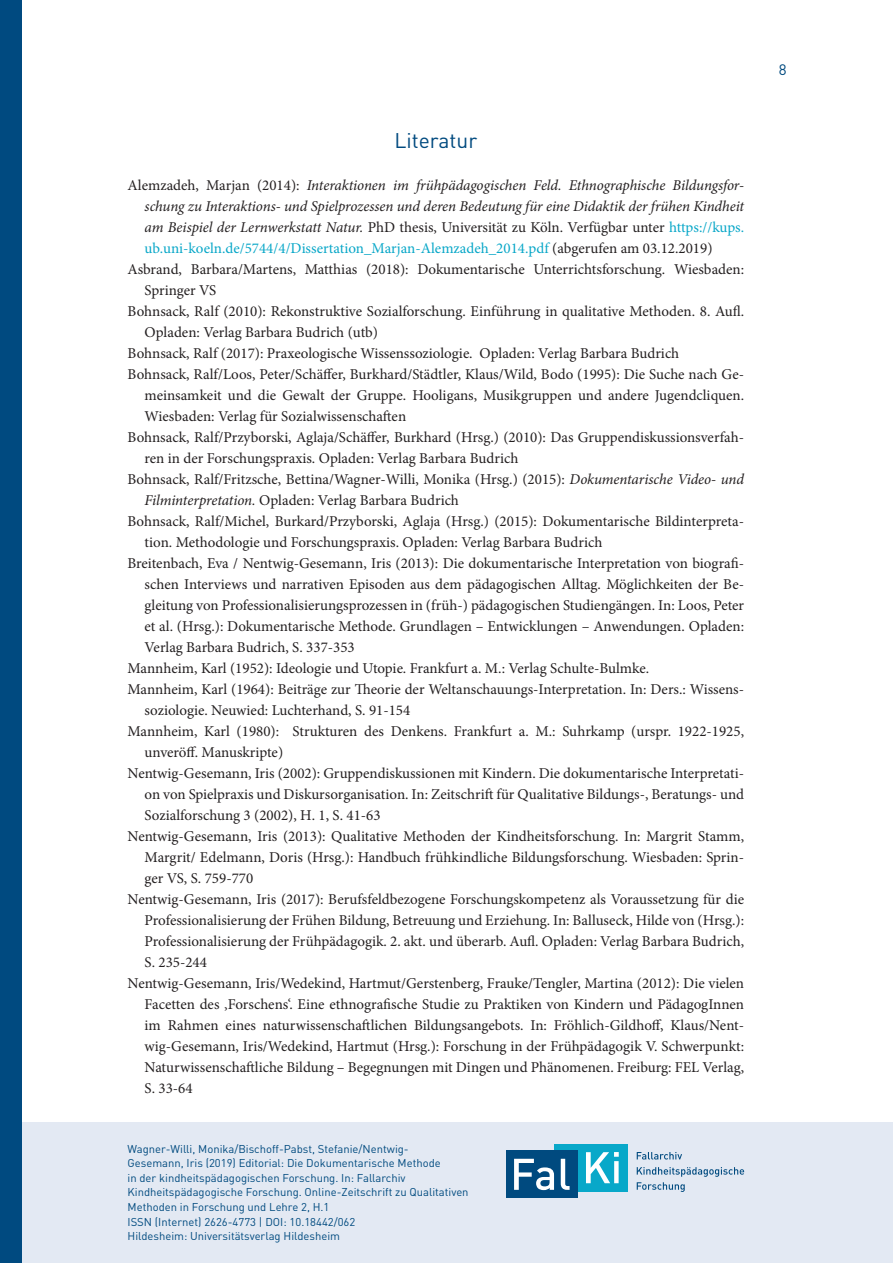
<style>
.page{position:relative;width:893px;height:1263px;background:#fff}
.page>*{position:absolute;margin:0;border:0;box-sizing:border-box;transform-origin:0 0}
.Überschrift_2{font:21px "DIN Pro";color:#004a7f}
.Literaturverzeichnis{font:15px/21px "Minion Pro";color:#231f20}
.Literaturverzeichnis-2{font:italic 15px/21px "Minion Pro";letter-spacing:-.005em;color:#231f20;text-align:justify}
.t1{font:15px "DIN Pro";color:#004a7f}
.t2{font:11.25px/14.7px "DIN Pro";color:#004a7f}
.s1{font-style:normal}
.s2{font-style:normal;color:#08a7c8}
.s3{font-style:italic}
</style>
<div class="page">
<div style="left:0;top:1123px;width:893px;height:140px;background:#e3e9f3"></div>
<div style="left:554px;top:1144px;width:74px;height:47px;background:#08a8c9"></div>
<div style="left:506px;top:1150px;width:72px;height:48px;background:#004a7f"></div>
<svg style="left:586px;top:1152px;width:33px;height:31px"></svg>
<svg style="left:637px;top:1167px;width:107px;height:25px"></svg>
<svg style="left:637px;top:1152px;width:45px;height:7px"></svg>
<svg style="left:514px;top:1159px;width:56px;height:31px"></svg>
<div style="left:0;top:0;width:21px;height:1263px;background:#004a80"></div>
<p class="Überschrift_2" style="left:395px;top:124px;width:84px">Literatur</p>
<p class="Literaturverzeichnis-2" style="left:145px;top:174px;width:601px;text-indent:-17px"><span class="s1">Alemzadeh, Marjan (2014):</span> Interaktionen im frühpädagogischen Feld. Ethnographische Bildungsfor&shy;schung zu Interaktions- und Spielprozessen und deren Bedeutung für eine Didaktik der frühen Kindheit am Beispiel der Lernwerkstatt Natur. <span class="s1">PhD thesis, Universität zu Köln. Verfügbar unter</span> <span class="s2">https://kups. ub.uni-koeln.de/5744/4/Dissertation_Marjan-Alemzadeh_2014.pdf</span> <span class="s1">(abgerufen am 03.12.2019)</span></p>
<p class="Literaturverzeichnis" style="left:145px;top:259px;width:601px;text-indent:-17px">Asbrand, Barbara/Martens, Matthias (2018): Dokumentarische Unterrichtsforschung. Wiesbaden:<br>Springer VS</p>
<p class="Literaturverzeichnis" style="left:145px;top:301px;width:601px;text-indent:-17px">Bohnsack, Ralf (2010): Rekonstruktive Sozialforschung. Einführung in qualitative Methoden. 8. Aufl.<br>Opladen: Verlag Barbara Budrich (utb)</p>
<p class="Literaturverzeichnis" style="left:128px;top:343px;width:553px">Bohnsack, Ralf (2017): Praxeologische Wissenssoziologie. Opladen: Verlag Barbara Budrich</p>
<p class="Literaturverzeichnis" style="left:145px;top:364px;width:601px;text-align:justify;text-indent:-17px">Bohnsack, Ralf/Loos, Peter/Schäffer, Burkhard/Städtler, Klaus/Wild, Bodo (1995): Die Suche nach Ge&shy;meinsamkeit und die Gewalt der Gruppe. Hooligans, Musikgruppen und andere Jugendcliquen.<br>Wiesbaden: Verlag für Sozialwissenschaften</p>
<p class="Literaturverzeichnis" style="left:145px;top:427px;width:601px;text-indent:-17px">Bohnsack, Ralf/Przyborski, Aglaja/Schäffer, Burkhard (Hrsg.) (2010): Das Gruppendiskussionsverfah&shy;ren in der Forschungspraxis. Opladen: Verlag Barbara Budrich</p>
<p class="Literaturverzeichnis" style="left:145px;top:469px;width:601px;text-indent:-17px">Bohnsack, Ralf/Fritzsche, Bettina/Wagner-Willi, Monika (Hrsg.) (2015): <span class="s3">Dokumentarische Video- und<br>Filminterpretation.</span> Opladen: Verlag Barbara Budrich</p>
<p class="Literaturverzeichnis" style="left:145px;top:511px;width:601px;text-indent:-17px">Bohnsack, Ralf/Michel, Burkard/Przyborski, Aglaja (Hrsg.) (2015): Dokumentarische Bildinterpreta&shy;tion. Methodologie und Forschungspraxis. Opladen: Verlag Barbara Budrich</p>
<p class="Literaturverzeichnis" style="left:145px;top:553px;width:601px;text-align:justify;text-indent:-17px">Breitenbach, Eva / Nentwig-Gesemann, Iris (2013): Die dokumentarische Interpretation von biografi&shy;schen Interviews und narrativen Episoden aus dem pädagogischen Alltag. Möglichkeiten der Be&shy;gleitung von Professionalisierungsprozessen in (früh-) pädagogischen Studiengängen. In: Loos, Peter et al. (Hrsg.): Dokumentarische Methode. Grundlagen – Entwicklungen – Anwendungen. Opladen:<br>Verlag Barbara Budrich, S. 337-353</p>
<p class="Literaturverzeichnis" style="left:128px;top:658px;width:523px">Mannheim, Karl (1952): Ideologie und Utopie. Frankfurt a. M.: Verlag Schulte-Bulmke.</p>
<p class="Literaturverzeichnis" style="left:145px;top:679px;width:601px;text-indent:-17px">Mannheim, Karl (1964): Beiträge zur Theorie der Weltanschauungs-Interpretation. In: Ders.: Wissens&shy;soziologie. Neuwied: Luchterhand, S. 91-154</p>
<p class="Literaturverzeichnis" style="left:145px;top:721px;width:601px;text-indent:-17px">Mannheim, Karl (1980): Strukturen des Denkens. Frankfurt a. M.: Suhrkamp (urspr. 1922-1925, unveröff. Manuskripte)</p>
<p class="Literaturverzeichnis" style="left:145px;top:763px;width:601px;text-align:justify;text-indent:-17px">Nentwig-Gesemann, Iris (2002): Gruppendiskussionen mit Kindern. Die dokumentarische Interpretati&shy;on von Spielpraxis und Diskursorganisation. In: Zeitschrift für Qualitative Bildungs-, Beratungs- und Sozialforschung 3 (2002), H. 1, S. 41-63</p>
<p class="Literaturverzeichnis" style="left:145px;top:826px;width:601px;text-align:justify;text-indent:-17px">Nentwig-Gesemann, Iris (2013): Qualitative Methoden der Kindheitsforschung. In: Margrit Stamm, Margrit/ Edelmann, Doris (Hrsg.): Handbuch frühkindliche Bildungsforschung. Wiesbaden: Sprin&shy;ger VS, S. 759-770</p>
<p class="Literaturverzeichnis" style="left:145px;top:889px;width:601px;text-align:justify;text-indent:-17px">Nentwig-Gesemann, Iris (2017): Berufsfeldbezogene Forschungskompetenz als Voraussetzung für die Professionalisierung der Frühen Bildung, Betreuung und Erziehung. In: Balluseck, Hilde von (Hrsg.):<br>Professionalisierung der Frühpädagogik. 2. akt. und überarb. Aufl. Opladen: Verlag Barbara Budrich, S. 235-244</p>
<p class="Literaturverzeichnis" style="left:145px;top:973px;width:601px;text-align:justify;text-indent:-17px">Nentwig-Gesemann, Iris/Wedekind, Hartmut/Gerstenberg, Frauke/Tengler, Martina (2012): Die vielen Facetten des ‚Forschens‘. Eine ethnografische Studie zu Praktiken von Kindern und PädagogInnen im Rahmen eines naturwissenschaftlichen Bildungsangebots. In: Fröhlich-Gildhoff, Klaus/Nent&shy;wig-Gesemann, Iris/Wedekind, Hartmut (Hrsg.): Forschung in der Frühpädagogik V. Schwerpunkt:<br>Naturwissenschaftliche Bildung – Begegnungen mit Dingen und Phänomenen. Freiburg: FEL Verlag, S. 33-64</p>
<p class="t2" style="left:128px;top:1140px;width:343px">Wagner-Willi, Monika/Bischoff-Pabst, Stefanie/Nentwig-<br>Gesemann, Iris (2019) Editorial: Die Dokumentarische Methode<br>in der kindheitspädagogischen Forschung. In: Fallarchiv Kindheitspädagogische Forschung. Online-Zeitschrift zu Qualitativen Methoden in Forschung und Lehre 2, H.1<br>ISSN (Internet) 2626-4773 | DOI: 10.18442/062<br>Hildesheim: Universitätsverlag Hildesheim</p>
<p class="t1" style="left:779px;top:58px;width:9px">8</p>
</div>
